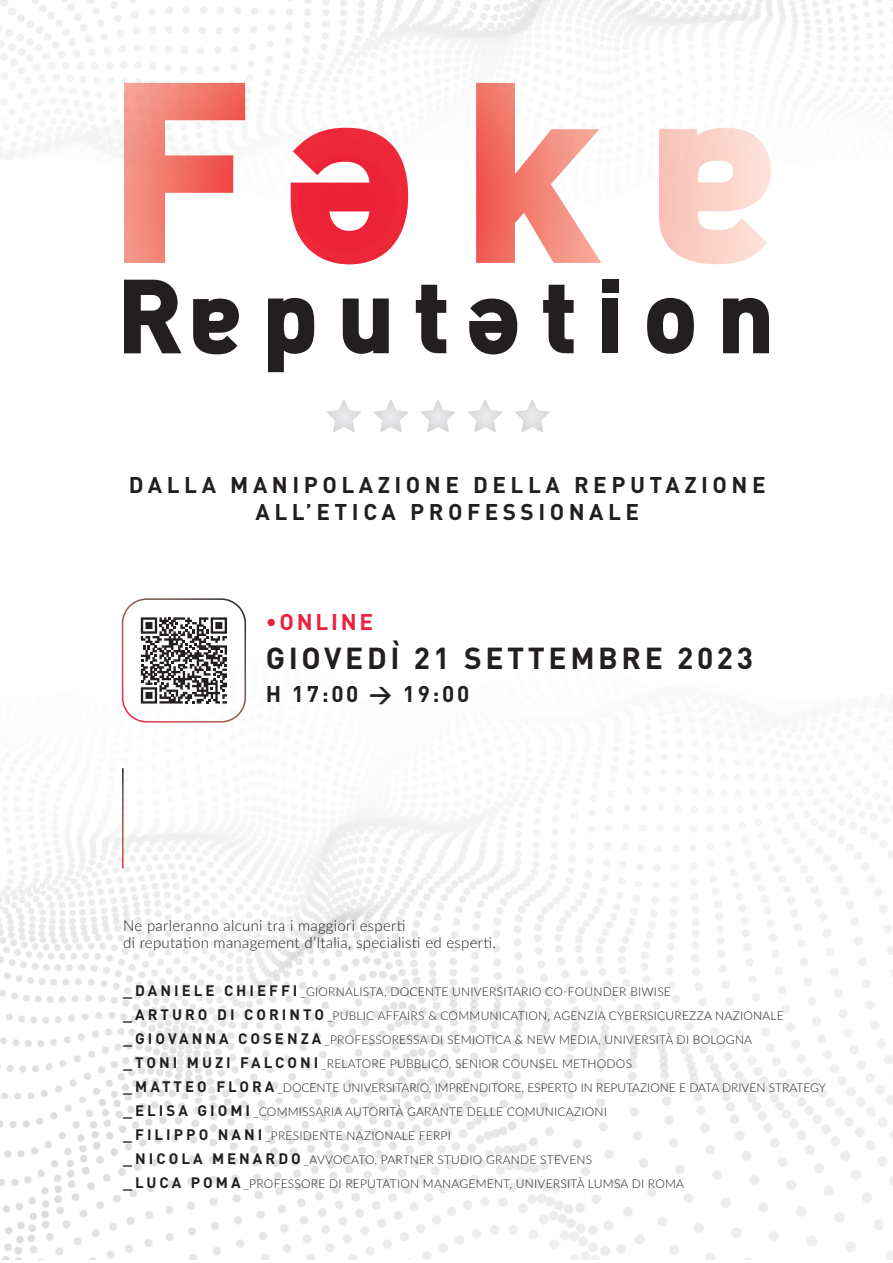
<style>
.page{position:relative;width:893px;height:1263px;background:#fff}
.page>*{position:absolute;margin:0;border:0;box-sizing:border-box;transform-origin:0 0}
.t1{font:700 30px "DIN";letter-spacing:.12em;color:#231f20}
.t2{font:700 22.5px/27px "DIN";letter-spacing:.2em;color:#231f20;text-align:center}
.t3{font:700 22.5px "DIN";letter-spacing:.12em;color:#ec2242}
.t4{font:300 15px/17.1px "Lato";letter-spacing:.02em;color:#231f20}
.t5{font:300 12px/24px "Lato";letter-spacing:.02em;color:#231f20}
.s1{font-family:"DIN";font-weight:700;font-size:15px}
</style>
<div class="page">
<img style="left:0;top:601px;width:893px;height:658px">
<img style="left:0;top:0;width:893px;height:373px">
<img style="left:681px;top:128px;width:90px;height:136px">
<img style="left:124px;top:83px;width:557px;height:181px">
<svg style="left:193px;top:299px;width:46px;height:55px"></svg>
<svg style="left:469px;top:299px;width:48px;height:55px"></svg>
<svg style="left:268px;top:298px;width:46px;height:74px"></svg>
<svg style="left:343px;top:298px;width:46px;height:56px"></svg>
<svg style="left:416px;top:285px;width:30px;height:68px"></svg>
<svg style="left:543px;top:285px;width:31px;height:68px"></svg>
<div style="left:602px;top:298px;width:16px;height:55px;background:#231f20"></div>
<div style="left:602px;top:279px;width:16px;height:14px;background:#231f20"></div>
<svg style="left:647px;top:298px;width:47px;height:56px"></svg>
<svg style="left:723px;top:298px;width:46px;height:55px"></svg>
<svg style="left:124px;top:280px;width:57px;height:73px"></svg>
<hr style="left:122px;top:768px;width:2px;height:100px;background:#fff">
<svg style="left:421px;top:399px;width:35px;height:34px"></svg>
<svg style="left:468px;top:399px;width:35px;height:34px"></svg>
<svg style="left:515px;top:399px;width:35px;height:34px"></svg>
<svg style="left:326px;top:399px;width:35px;height:34px"></svg>
<svg style="left:373px;top:399px;width:35px;height:34px"></svg>
<svg style="left:141px;top:617px;width:86px;height:86px"></svg>
<div style="left:122px;top:598px;width:124px;height:124px;border:2px solid #fff;border-radius:24px"></div>
<h2 class="t2" style="left:129px;top:471px;width:638px">DALLA MANIPOLAZIONE DELLA REPUTAZIONE<br>ALL’ETICA PROFESSIONALE</h2>
<h2 class="t3" style="left:266px;top:607px;width:109px">•ONLINE</h2>
<h1 class="t1" style="left:266px;top:638px;width:489px">GIOVEDÌ 21 SETTEMBRE 2023</h1>
<h2 class="t2" style="left:266px;top:679px;width:205px">H 17:00 &gt; 19:00</h2>
<p class="t4" style="left:123px;top:916px;width:374px">Ne parleranno alcuni tra i maggiori esperti<br>di reputation management d’Italia, specialisti ed esperti.</p>
<p class="t5" style="left:123px;top:979px;width:704px"><span class="s1">_ D A N I E L E C H I E F F I</span> _GIORNALISTA, DOCENTE UNIVERSITARIO CO-FOUNDER BIWISE<br><span class="s1">_A R T U R O D I C O R I N T O</span> _PUBLIC AFFAIRS &amp; COMMUNICATION, AGENZIA CYBERSICUREZZA NAZIONALE<br><span class="s1">_ G I O VA N N A C O S E N Z A</span> _PROFESSORESSA DI SEMIOTICA &amp; NEW MEDIA, UNIVERSITÀ DI BOLOGNA<br><span class="s1">_ T O N I M U Z I FA LC O N I</span> _RELATORE PUBBLICO, SENIOR COUNSEL METHODOS<br><span class="s1">_ M AT T E O F L O R A</span> _DOCENTE UNIVERSITARIO, IMPRENDITORE, ESPERTO IN REPUTAZIONE E DATA DRIVEN STRATEGY <span class="s1">_ E L I S A G I O M I</span> _COMMISSARIA AUTORITÀ GARANTE DELLE COMUNICAZIONI<br><span class="s1">_ F I L I P P O N A N I</span> _PRESIDENTE NAZIONALE FERPI<br><span class="s1">_ N I C O L A M E N A R D O</span> _AVVOCATO, PARTNER STUDIO GRANDE STEVENS<br><span class="s1">_ L U C A P O M A</span> _PROFESSORE DI REPUTATION MANAGEMENT, UNIVERSITÀ LUMSA DI ROMA</p>
</div>
